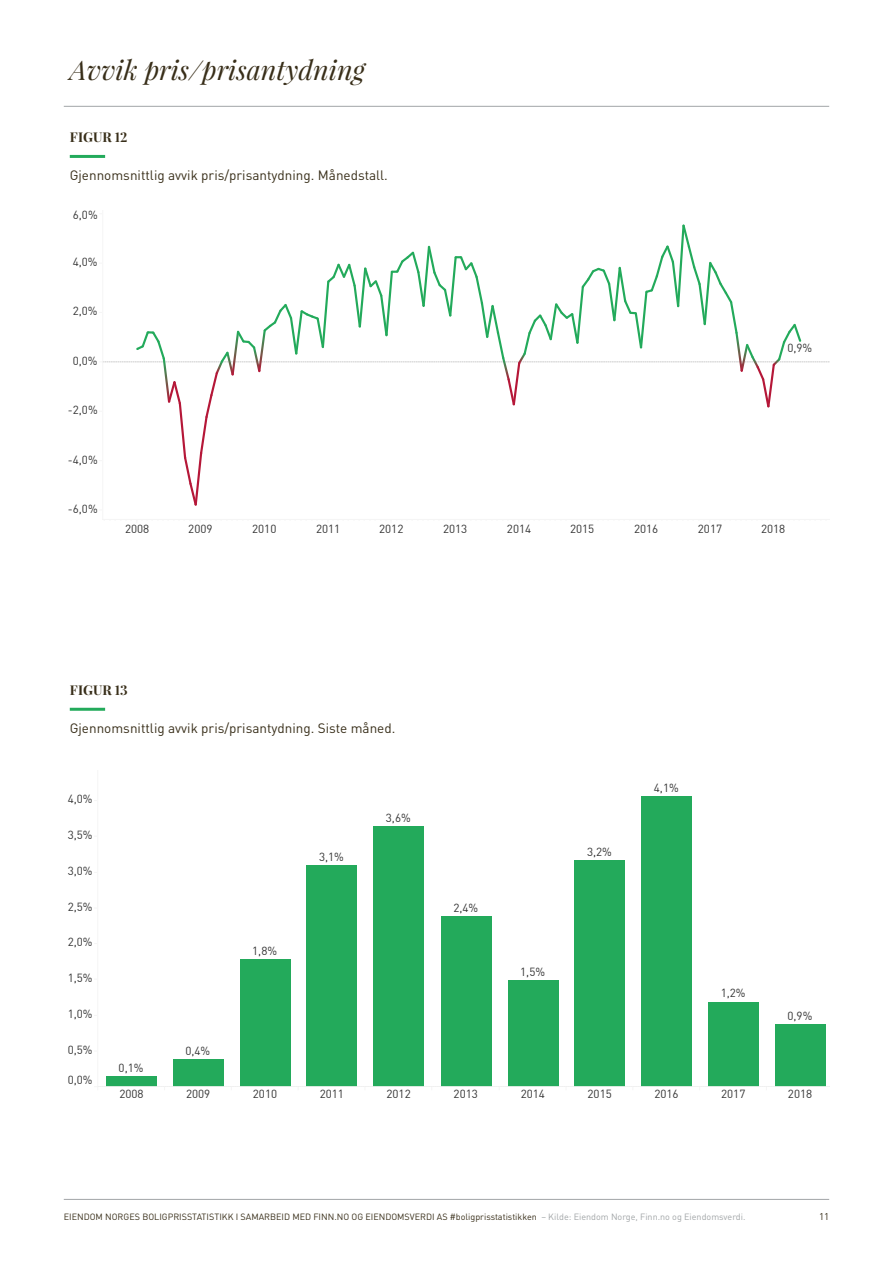
<style>
.page{position:relative;width:893px;height:1263px;background:#fff}
.page>*{position:absolute;margin:0;border:0;box-sizing:border-box;transform-origin:0 0}
.t1{font:italic 27px "Playfair Display";color:#382e19}
.t2{font:13.5px "DIN";color:#382e19}
.t3{font:700 13.5px "Playfair Display";letter-spacing:.01em;color:#382e19}
.t4{font:11.55px "DIN Offc 0 50";color:#333}
.t5{font:9.75px "DIN";color:#382e19}
.t6{font:9px "DIN";color:#382e19}
.s1{color:#a1a5a7}
</style>
<div class="page">
<hr style="left:64px;top:106px;width:765px;height:1px;background:#a1a5a7">
<hr style="left:64px;top:1199px;width:765px;height:1px;background:#a1a5a7">
<svg style="left:102px;top:224px;width:727px;height:282px"></svg>
<hr style="left:103px;top:519px;width:726px;height:1px;background:#f5f5f5">
<hr style="left:103px;top:210px;width:1px;height:309px;background:#f5f5f5">
<hr style="left:70px;top:155px;width:35px;height:3px;background:#23aa5b">
<div style="left:775px;top:1024px;width:50px;height:63px;background:#23aa5b"></div>
<div style="left:708px;top:1002px;width:50px;height:85px;background:#23aa5b"></div>
<div style="left:641px;top:796px;width:51px;height:291px;background:#23aa5b"></div>
<div style="left:575px;top:860px;width:50px;height:227px;background:#23aa5b"></div>
<div style="left:508px;top:980px;width:50px;height:107px;background:#23aa5b"></div>
<div style="left:441px;top:916px;width:50px;height:171px;background:#23aa5b"></div>
<div style="left:374px;top:826px;width:50px;height:261px;background:#23aa5b"></div>
<div style="left:307px;top:865px;width:50px;height:222px;background:#23aa5b"></div>
<div style="left:240px;top:959px;width:50px;height:128px;background:#23aa5b"></div>
<div style="left:173px;top:1059px;width:50px;height:28px;background:#23aa5b"></div>
<div style="left:106px;top:1076px;width:51px;height:11px;background:#23aa5b"></div>
<hr style="left:98px;top:1086px;width:731px;height:1px;background:#f5f5f5">
<hr style="left:98px;top:770px;width:1px;height:317px;background:#f5f5f5">
<hr style="left:70px;top:708px;width:35px;height:3px;background:#23aa5b">
<h1 class="t1" style="left:70px;top:52px;width:297px">Avvik pris/prisantydning</h1>
<p class="t3" style="left:70px;top:129px;width:59px">FIGUR 12</p>
<p class="t2" style="left:70px;top:166px;width:320px">Gjennomsnittlig avvik pris/prisantydning. Månedstall.</p>
<p class="t4" style="left:73px;top:207px;width:26px">6,0%</p>
<p class="t4" style="left:73px;top:255px;width:26px">4,0%</p>
<p class="t4" style="left:73px;top:304px;width:26px">2,0%</p>
<p class="t4" style="left:73px;top:353px;width:26px">0,0%</p>
<p class="t4" style="left:68px;top:403px;width:31px">-2,0%</p>
<p class="t4" style="left:68px;top:452px;width:31px">-4,0%</p>
<p class="t4" style="left:68px;top:501px;width:31px">-6,0%</p>
<p class="t4" style="left:787px;top:340px;width:26px">0,9%</p>
<p class="t4" style="left:125px;top:522px;width:26px">2008</p>
<p class="t4" style="left:188px;top:522px;width:26px">2009</p>
<p class="t4" style="left:252px;top:522px;width:26px">2010</p>
<p class="t4" style="left:316px;top:522px;width:26px">2011</p>
<p class="t4" style="left:379px;top:522px;width:26px">2012</p>
<p class="t4" style="left:443px;top:522px;width:26px">2013</p>
<p class="t4" style="left:507px;top:522px;width:26px">2014</p>
<p class="t4" style="left:570px;top:522px;width:26px">2015</p>
<p class="t4" style="left:634px;top:522px;width:26px">2016</p>
<p class="t4" style="left:698px;top:522px;width:26px">2017</p>
<p class="t4" style="left:761px;top:522px;width:26px">2018</p>
<p class="t3" style="left:70px;top:681px;width:59px">FIGUR 13</p>
<p class="t2" style="left:70px;top:719px;width:327px">Gjennomsnittlig avvik pris/prisantydning. Siste måned.</p>
<p class="t4" style="left:68px;top:792px;width:26px">4,0%</p>
<p class="t4" style="left:68px;top:828px;width:26px">3,5%</p>
<p class="t4" style="left:68px;top:864px;width:26px">3,0%</p>
<p class="t4" style="left:68px;top:899px;width:26px">2,5%</p>
<p class="t4" style="left:68px;top:935px;width:26px">2,0%</p>
<p class="t4" style="left:68px;top:971px;width:26px">1,5%</p>
<p class="t4" style="left:68px;top:1007px;width:26px">1,0%</p>
<p class="t4" style="left:68px;top:1042px;width:26px">0,5%</p>
<p class="t4" style="left:68px;top:1072px;width:26px">0,0%</p>
<p class="t4" style="left:119px;top:1061px;width:26px">0,1%</p>
<p class="t4" style="left:185px;top:1043px;width:26px">0,4%</p>
<p class="t4" style="left:252px;top:943px;width:26px">1,8%</p>
<p class="t4" style="left:319px;top:849px;width:26px">3,1%</p>
<p class="t4" style="left:386px;top:810px;width:26px">3,6%</p>
<p class="t4" style="left:453px;top:900px;width:26px">2,4%</p>
<p class="t4" style="left:587px;top:844px;width:26px">3,2%</p>
<p class="t4" style="left:654px;top:780px;width:26px">4,1%</p>
<p class="t4" style="left:520px;top:964px;width:26px">1,5%</p>
<p class="t4" style="left:721px;top:986px;width:26px">1,2%</p>
<p class="t4" style="left:787px;top:1008px;width:26px">0,9%</p>
<p class="t4" style="left:119px;top:1087px;width:26px">2008</p>
<p class="t4" style="left:186px;top:1087px;width:26px">2009</p>
<p class="t4" style="left:253px;top:1087px;width:26px">2010</p>
<p class="t4" style="left:320px;top:1087px;width:26px">2011</p>
<p class="t4" style="left:386px;top:1087px;width:26px">2012</p>
<p class="t4" style="left:454px;top:1087px;width:26px">2013</p>
<p class="t4" style="left:521px;top:1087px;width:26px">2014</p>
<p class="t4" style="left:588px;top:1087px;width:26px">2015</p>
<p class="t4" style="left:654px;top:1087px;width:26px">2016</p>
<p class="t4" style="left:721px;top:1087px;width:26px">2017</p>
<p class="t4" style="left:788px;top:1087px;width:26px">2018</p>
<p class="t6" style="left:64px;top:1211px;width:683px">EIENDOM NORGES BOLIGPRISSTATISTIKK I SAMARBEID MED FINN.NO OG EIENDOMSVERDI AS #boligprisstatistikken <span class="s1">– Kilde: Eiendom Norge, Finn.no og Eiendomsverdi.</span></p>
<p class="t5" style="left:819px;top:1210px;width:12px">11</p>
</div>
